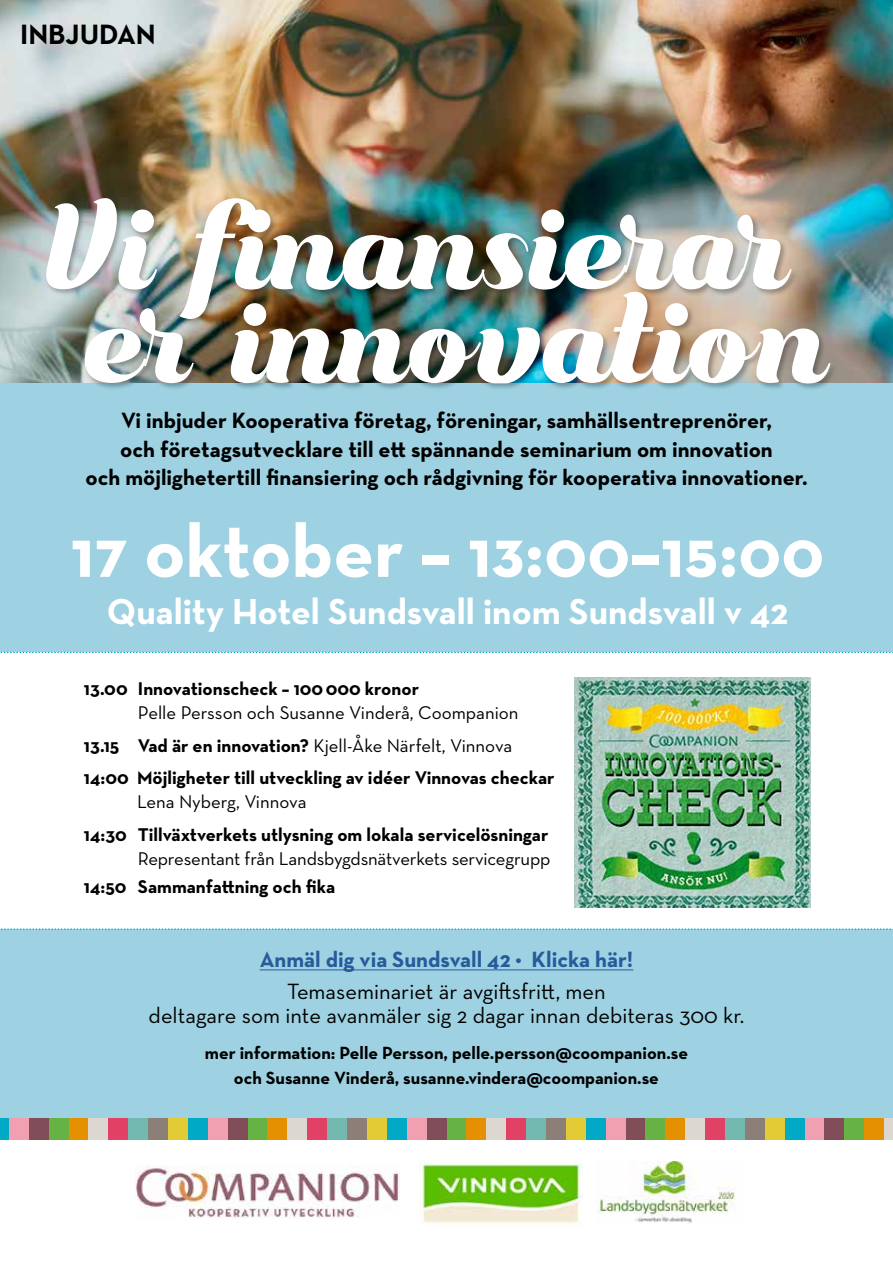
<style>
.page{position:relative;width:893px;height:1263px;background:#fff}
.page>*{position:absolute;margin:0;border:0;box-sizing:border-box;transform-origin:0 0}
.t1{font:117.45px/93.6px "Bungasai";color:#fff;text-align:center}
.t2{font:700 75.75px "Neutraface Text";color:#fff}
.t3{font:700 36.75px "Neutraface Text";color:#fff}
.t4{font:700 28.5px "Neutraface Text";color:#000}
.t5{font:700 22.5px/28.5px "Neutraface Text";color:#000;text-align:center}
.t6{font:22.5px/24px "Neutraface Text";color:#000;text-align:center}
.t7{font:700 22.5px "Neutraface Text";color:#275b9b}
.t8{font:700 18.75px/32.5px "Neutraface Text";color:#000}
.t9{font:18.75px "Neutraface Text";letter-spacing:-.01em;color:#000}
.t10{font:700 18px/25.5px "Neutraface Text";color:#000;text-align:center}
.s1{font-weight:400}
</style>
<div class="page">
<div style="left:0;top:374px;width:893px;height:754px;background:#9ed2e3"></div>
<div style="left:0;top:652px;width:893px;height:277px;background:#fff"></div>
<svg style="left:1px;top:928px;width:892px;height:2px"></svg>
<svg style="left:0;top:652px;width:893px;height:1px"></svg>
<img style="left:0;top:0;width:893px;height:383px">
<img style="left:136px;top:1165px;width:263px;height:53px">
<img style="left:419px;top:1161px;width:162px;height:63px">
<img style="left:597px;top:1162px;width:139px;height:61px">
<div style="left:45px;top:197px;width:793px;height:194px;background:#000;opacity:.3"></div>
<img style="left:574px;top:678px;width:236px;height:230px">
<div style="left:0;top:1118px;width:9px;height:22px;background:#00a9c5"></div>
<div style="left:9px;top:1118px;width:20px;height:22px;background:#f0a0b1"></div>
<div style="left:29px;top:1118px;width:20px;height:22px;background:#814d59"></div>
<div style="left:49px;top:1118px;width:20px;height:22px;background:#66b245"></div>
<div style="left:69px;top:1118px;width:19px;height:22px;background:#e59000"></div>
<div style="left:88px;top:1118px;width:20px;height:22px;background:#ddd7d1"></div>
<div style="left:108px;top:1118px;width:20px;height:22px;background:#e14164"></div>
<div style="left:128px;top:1118px;width:20px;height:22px;background:#73b9af"></div>
<div style="left:148px;top:1118px;width:20px;height:22px;background:#8c7f78"></div>
<div style="left:168px;top:1118px;width:20px;height:22px;background:#e3cb35"></div>
<div style="left:188px;top:1118px;width:20px;height:22px;background:#00a9c5"></div>
<div style="left:208px;top:1118px;width:20px;height:22px;background:#f0a0b1"></div>
<div style="left:228px;top:1118px;width:20px;height:22px;background:#814d59"></div>
<div style="left:248px;top:1118px;width:19px;height:22px;background:#66b245"></div>
<div style="left:267px;top:1118px;width:20px;height:22px;background:#e59000"></div>
<div style="left:287px;top:1118px;width:20px;height:22px;background:#ddd7d1"></div>
<div style="left:307px;top:1118px;width:20px;height:22px;background:#e14164"></div>
<div style="left:327px;top:1118px;width:20px;height:22px;background:#73b9af"></div>
<div style="left:347px;top:1118px;width:20px;height:22px;background:#8c7f78"></div>
<div style="left:367px;top:1118px;width:20px;height:22px;background:#e3cb35"></div>
<div style="left:387px;top:1118px;width:20px;height:22px;background:#00a9c5"></div>
<div style="left:407px;top:1118px;width:20px;height:22px;background:#f0a0b1"></div>
<div style="left:427px;top:1118px;width:20px;height:22px;background:#814d59"></div>
<div style="left:447px;top:1118px;width:19px;height:22px;background:#66b245"></div>
<div style="left:466px;top:1118px;width:20px;height:22px;background:#e59000"></div>
<div style="left:486px;top:1118px;width:20px;height:22px;background:#ddd7d1"></div>
<div style="left:506px;top:1118px;width:20px;height:22px;background:#e14164"></div>
<div style="left:526px;top:1118px;width:20px;height:22px;background:#73b9af"></div>
<div style="left:546px;top:1118px;width:20px;height:22px;background:#8c7f78"></div>
<div style="left:566px;top:1118px;width:20px;height:22px;background:#e3cb35"></div>
<div style="left:586px;top:1118px;width:20px;height:22px;background:#00a9c5"></div>
<div style="left:606px;top:1118px;width:20px;height:22px;background:#f0a0b1"></div>
<div style="left:626px;top:1118px;width:19px;height:22px;background:#814d59"></div>
<div style="left:645px;top:1118px;width:20px;height:22px;background:#66b245"></div>
<div style="left:665px;top:1118px;width:20px;height:22px;background:#e59000"></div>
<div style="left:685px;top:1118px;width:20px;height:22px;background:#ddd7d1"></div>
<div style="left:705px;top:1118px;width:20px;height:22px;background:#e14164"></div>
<div style="left:725px;top:1118px;width:20px;height:22px;background:#73b9af"></div>
<div style="left:745px;top:1118px;width:20px;height:22px;background:#8c7f78"></div>
<div style="left:765px;top:1118px;width:20px;height:22px;background:#e3cb35"></div>
<div style="left:785px;top:1118px;width:20px;height:22px;background:#00a9c5"></div>
<div style="left:805px;top:1118px;width:19px;height:22px;background:#f0a0b1"></div>
<div style="left:824px;top:1118px;width:20px;height:22px;background:#814d59"></div>
<div style="left:844px;top:1118px;width:20px;height:22px;background:#66b245"></div>
<div style="left:864px;top:1118px;width:20px;height:22px;background:#e59000"></div>
<div style="left:884px;top:1118px;width:9px;height:22px;background:#ddd7d1"></div>
<hr style="left:260px;top:970px;width:373px;height:1px;background:#275b9b">
<h3 class="t4" style="left:20px;top:16px;width:137px">INBJUDAN</h3>
<h1 class="t1" style="left:46px;top:209px;width:785px">Vi finansierar er innovation</h1>
<p class="t5" style="left:85px;top:406px;width:724px">Vi inbjuder Kooperativa företag, föreningar, samhällsentreprenörer,<br>och företagsutvecklare till ett spännande seminarium om innovation<br>och möjlighetertill finansiering och rådgivning för kooperativa innovationer.</p>
<h2 class="t2" style="left:71px;top:502px;width:755px">17 oktober – 13:00–15:00</h2>
<h3 class="t3" style="left:107px;top:588px;width:683px">Quality Hotel Sundsvall inom Sundsvall v 42</h3>
<p class="t8" style="left:84px;top:672px;width:337px">13.00 Innovationscheck – 100000 kronor</p>
<p class="t8" style="left:84px;top:696px;width:472px;text-indent:54px"><span class="s1">Pelle Persson och Susanne Vinderå, Coompanion<br></span>13.15 Vad är en innovation? <span class="s1">Kjell-Åke Närfelt, Vinnova<br></span>14:00 Möjligheter till utveckling av idéer Vinnovas checkar</p>
<p class="t9" style="left:137px;top:790px;width:171px">Lena Nyberg, Vinnova</p>
<p class="t8" style="left:84px;top:818px;width:466px">14:30 Tillväxtverkets utlysning om lokala servicelösningar</p>
<p class="t9" style="left:138px;top:847px;width:414px">Representant från Landsbygdsnätverkets servicegrupp</p>
<p class="t8" style="left:84px;top:870px;width:253px">14:50 Sammanfattning och fika</p>
<p class="t7" style="left:260px;top:945px;width:375px">Anmäl dig via Sundsvall 42 • Klicka här!</p>
<p class="t6" style="left:149px;top:979px;width:597px">Temaseminariet är avgiftsfritt, men<br>deltagare som inte avanmäler sig 2 dagar innan debiteras 300 kr.</p>
<p class="t10" style="left:205px;top:1039px;width:485px">mer information: Pelle Persson, pelle.persson@coompanion.se och Susanne Vinderå, susanne.vindera@coompanion.se</p>
</div>
